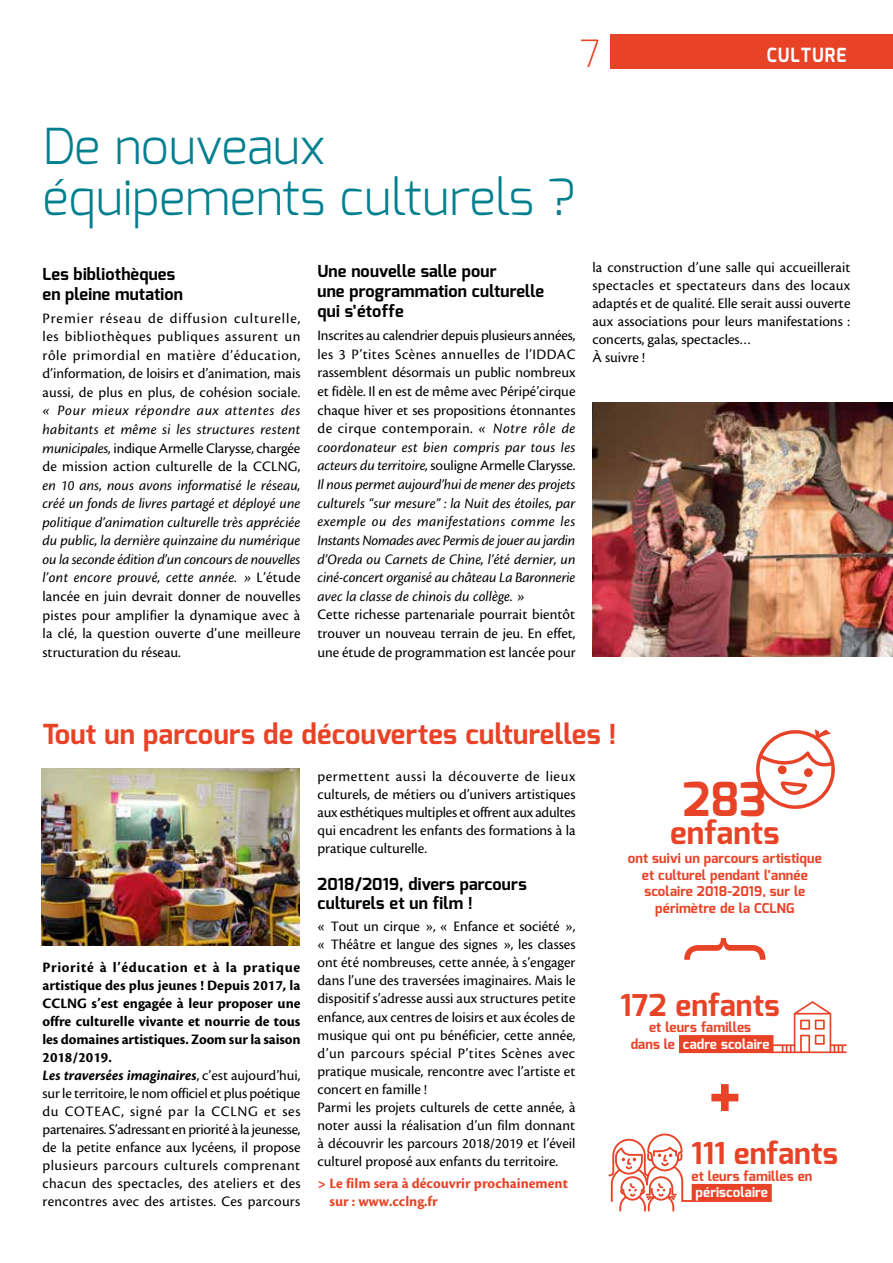
<style>
.page{position:relative;width:893px;height:1263px;background:#fff}
.page>*{position:absolute;margin:0;border:0;box-sizing:border-box;transform-origin:0 0}
.t1{font:300 49.5px/51px "Exo";color:#007f8f}
.t2{font:700 46.5px "Exo";color:#e84227}
.t3{font:200 37.5px "Exo";color:#e84227}
.t4{font:700 31.5px "Exo";letter-spacing:.01em;color:#e84227}
.t5{font:700 30px "Exo";letter-spacing:.01em;color:#e84227}
.t6{font:700 27.6px "Exo";letter-spacing:.01em;color:#e84227}
.t7{font:700 19.5px "Exo";letter-spacing:.055em;color:#fff;scale:.9 1}
.t8{font:700 16.5px/20.1px "Exo";letter-spacing:.01em;color:#000}
.t9{font:15px/18px "Cronos Pro";color:#000;text-align:justify}
.t10{font:italic 15px/18.6px "Cronos Pro";letter-spacing:.01em;color:#000;text-align:justify}
.t11{font:15px/18px "Cronos Pro";letter-spacing:.02em;color:#000}
.t12{font:700 15px/18px "Cronos Pro";color:#e84227}
.t13{font:700 13.5px/16.5px "Exo";letter-spacing:.01em;color:#e84227;text-align:center}
.t14{font:700 13.5px "Exo";letter-spacing:.01em;color:#fff}
.s1{font-style:normal}
.s2{font-weight:700}
.s3{font-weight:700;font-style:italic}
.s4{color:#fff}
</style>
<div class="page">
<svg style="left:608px;top:1133px;width:88px;height:78px"></svg>
<img style="left:42px;top:769px;width:258px;height:176px">
<svg style="left:756px;top:729px;width:79px;height:80px"></svg>
<svg style="left:684px;top:938px;width:81px;height:22px"></svg>
<svg style="left:711px;top:1084px;width:27px;height:27px"></svg>
<div style="left:679px;top:1035px;width:94px;height:18px;background:#e84227"></div>
<svg style="left:769px;top:1001px;width:78px;height:52px"></svg>
<div style="left:692px;top:1184px;width:80px;height:18px;background:#e84227"></div>
<div style="left:610px;top:35px;width:283px;height:34px;background:#e84227"></div>
<img style="left:592px;top:403px;width:301px;height:254px">
<h3 class="t3" style="left:580px;top:29px;width:22px">7</h3>
<h3 class="t7" style="left:767px;top:43px;width:90px">CULTURE</h3>
<h1 class="t1" style="left:43px;top:120px;width:534px">De nouveaux équipements culturels ?</h1>
<p class="t8" style="left:43px;top:264px;width:142px">Les bibliothèques en pleine mutation</p>
<p class="t9" style="left:43px;top:309px;width:260px;line-height:18.6px">Premier réseau de diffusion culturelle, les bibliothèques publiques assurent un rôle primordial en matière d’éducation, d’information, de loisirs et d’animation, mais aussi, de plus en plus, de cohésion sociale.</p>
<p class="t10" style="left:43px;top:402px;width:260px">« Pour mieux répondre aux attentes des habitants et même si les structures restent municipales, <span class="s1">indique Armelle Clarysse, chargée de mission action culturelle de la CCLNG,</span></p>
<p class="t10" style="left:43px;top:476px;width:260px">en 10 ans, nous avons informatisé le réseau, créé un fonds de livres partagé et déployé une politique d’animation culturelle très appréciée du public, la dernière quinzaine du numérique ou la seconde édition d’un concours de nouvelles l’ont encore prouvé, cette année. » <span class="s1">L’étude lancée en juin devrait donner de nouvelles pistes pour amplifier la dynamique avec à la clé, la question ouverte d’une meilleure structuration du réseau.</span></p>
<p class="t8" style="left:317px;top:261px;width:228px">Une nouvelle salle pour<br>une programmation culturelle qui s’étoffe</p>
<p class="t10" style="left:317px;top:326px;width:260px"><span class="s1">Inscrites au calendrier depuis plusieurs années, les 3 P’tites Scènes annuelles de l’IDDAC rassemblent désormais un public nombreux et fidèle. Il en est de même avec Péripé’cirque chaque hiver et ses propositions étonnantes de cirque contemporain.</span> « Notre rôle de coordonateur est bien compris par tous les acteurs du territoire, <span class="s1">souligne Armelle Clarysse.<br></span>Il nous permet aujourd’hui de mener des projets culturels “sur mesure” : la Nuit des étoiles, par exemple ou des manifestations comme les Instants Nomades avec Permis de jouer au jardin d’Oreda ou Carnets de Chine, l’été dernier, un ciné-concert organisé au château La Baronnerie avec la classe de chinois du collège. »</p>
<p class="t9" style="left:317px;top:605px;width:260px;line-height:18.6px">Cette richesse partenariale pourrait bientôt trouver un nouveau terrain de jeu. En effet, une étude de programmation est lancée pour</p>
<p class="t9" style="left:592px;top:259px;width:260px;text-align:left">la construction d’une salle qui accueillerait spectacles et spectateurs dans des locaux adaptés et de qualité. Elle serait aussi ouverte aux associations pour leurs manifestations : concerts, galas, spectacles…<br>À suivre !</p>
<h3 class="t6" style="left:43px;top:716px;width:575px">Tout un parcours de découvertes culturelles !</h3>
<p class="t11" style="left:43px;top:958px;width:260px"><span class="s2">Priorité à l’éducation et à la pratique artistique des plus jeunes ! Depuis 2017, la CCLNG s’est engagée à leur proposer une offre culturelle vivante et nourrie de tous les domaines artistiques. Zoom sur la saison 2018/2019.<br></span><span class="s3">Les traversées imaginaires</span>, c’est aujourd’hui, sur le territoire, le nom officiel et plus poétique du COTEAC, signé par la CCLNG et ses partenaires. S’adressant en priorité à la jeunesse, de la petite enfance aux lycéens, il propose plusieurs parcours culturels comprenant chacun des spectacles, des ateliers et des rencontres avec des artistes. Ces parcours</p>
<p class="t9" style="left:317px;top:767px;width:260px">permettent aussi la découverte de lieux culturels, de métiers ou d’univers artistiques aux esthétiques multiples et offrent aux adultes qui encadrent les enfants des formations à la pratique culturelle.</p>
<p class="t8" style="left:317px;top:874px;width:211px;line-height:19.5px">2018/2019, divers parcours culturels et un film !</p>
<p class="t9" style="left:317px;top:918px;width:259px;text-align:left">« Tout un cirque », « Enfance et société », « Théâtre et langue des signes », les classes ont été nombreuses, cette année, à s’engager dans l’une des traversées imaginaires. Mais le dispositif s’adresse aussi aux structures petite enfance, aux centres de loisirs et aux écoles de musique qui ont pu bénéficier, cette année, d’un parcours spécial P’tites Scènes avec pratique musicale, rencontre avec l’artiste et concert en famille !<br>Parmi les projets culturels de cette année, à noter aussi la réalisation d’un film donnant à découvrir les parcours 2018/2019 et l’éveil culturel proposé aux enfants du territoire.</p>
<p class="t12" style="left:329px;top:1174px;width:240px;text-indent:-12px">&gt; Le film sera à découvrir prochainement sur : www.cclng.fr</p>
<h2 class="t2" style="left:683px;top:769px;width:86px">283</h2>
<h3 class="t4" style="left:670px;top:813px;width:111px">enfants</h3>
<p class="t13" style="left:628px;top:850px;width:195px">ont suivi un parcours artistique et culturel pendant l’année scolaire 2018-2019, sur le périmètre de la CCLNG</p>
<h3 class="t5" style="left:620px;top:985px;width:161px">172 enfants</h3>
<p class="t13" style="left:631px;top:1019px;width:140px">et leurs familles<br>dans le <span class="s4">cadre scolaire</span></p>
<h3 class="t5" style="left:692px;top:1134px;width:148px">111 enfants</h3>
<p class="t13" style="left:692px;top:1168px;width:122px">et leurs familles en</p>
<p class="t14" style="left:695px;top:1184px;width:74px">périscolaire</p>
</div>
